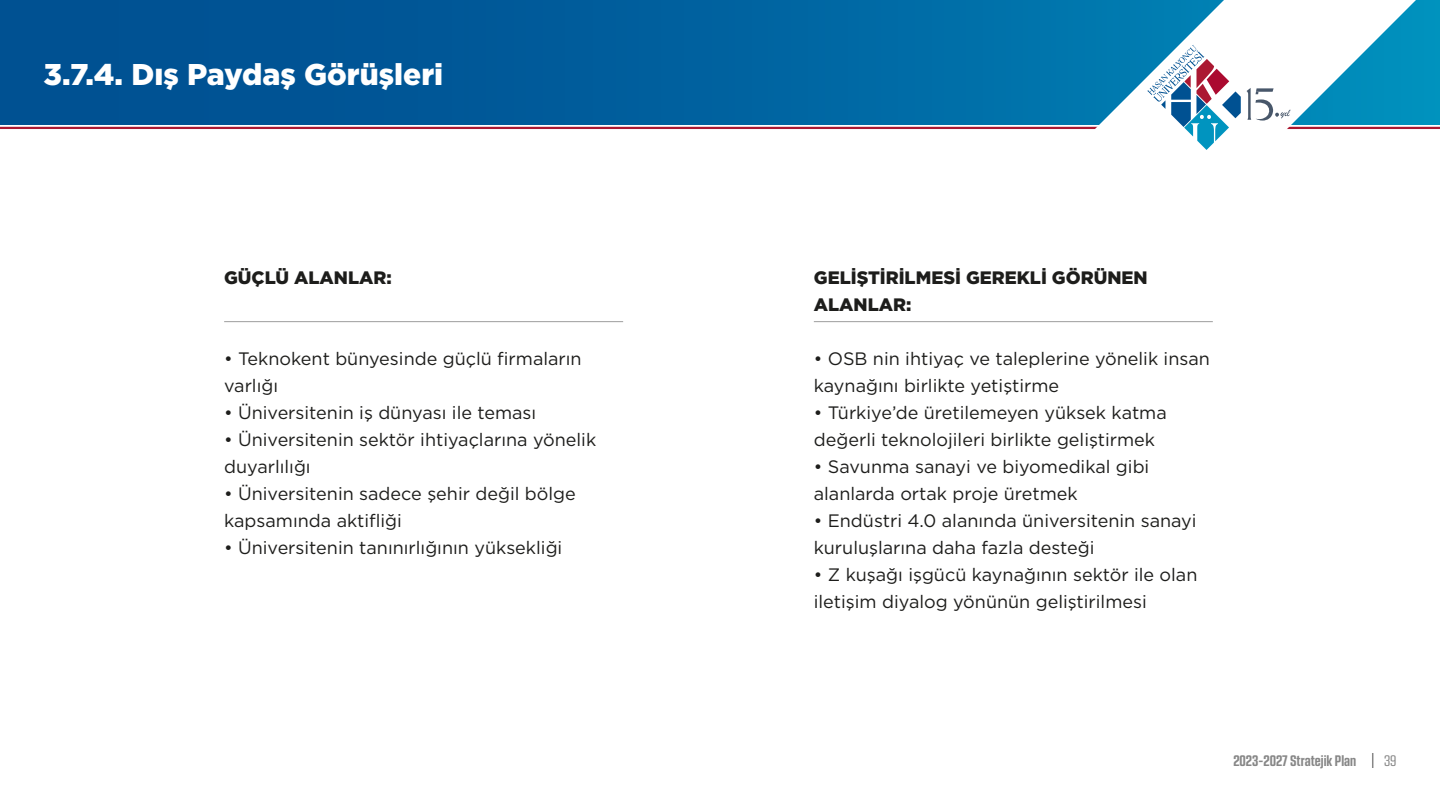
<style>
.page{position:relative;width:1440px;height:810px;background:#fff}
.page>*{position:absolute;margin:0;border:0;box-sizing:border-box;transform-origin:0 0}
.t1{font:900 30px "Gotham";color:#fff}
.t2{font:18px/27px "Gotham";color:#1d1d1b}
.t3{font:900 18px/27px "Gotham";color:#1d1d1b}
.t4{font:700 condensed 15px "Kuunari";color:#878787}
.t5{font:condensed 15px "Kuunari";color:#878787}
</style>
<div class="page">
<svg style="left:0;top:0;width:1083px;height:124px;background:#005d9b"></svg>
<hr style="left:0;top:127px;width:1440px;height:2px;background:#ab1832">
<svg style="left:1083px;top:0;width:357px;height:129px"></svg>
<svg style="left:1147px;top:45px;width:143px;height:105px"></svg>
<svg style="left:1372px;top:753px;width:1px;height:15px"></svg>
<hr style="left:224px;top:321px;width:399px;height:1px;background:#9d9d9d">
<hr style="left:814px;top:321px;width:399px;height:1px;background:#9d9d9d">
<p class="t1" style="left:44px;top:54px;width:401px">3.7.4. Dış Paydaş Görüşleri</p>
<p class="t3" style="left:224px;top:264px;width:169px">GÜÇLÜ ALANLAR:</p>
<p class="t3" style="left:814px;top:264px;width:335px">GELİŞTİRİLMESİ GEREKLİ GÖRÜNEN<br>ALANLAR:</p>
<p class="t2" style="left:224px;top:345px;width:359px">• Teknokent bünyesinde güçlü firmaların varlığı</p>
<p class="t2" style="left:224px;top:399px;width:314px">• Üniversitenin iş dünyası ile teması</p>
<p class="t2" style="left:224px;top:426px;width:374px">• Üniversitenin sektör ihtiyaçlarına yönelik duyarlılığı</p>
<p class="t2" style="left:224px;top:480px;width:353px">• Üniversitenin sadece şehir değil bölge kapsamında aktifliği</p>
<p class="t2" style="left:224px;top:534px;width:340px">• Üniversitenin tanınırlığının yüksekliği</p>
<p class="t2" style="left:814px;top:345px;width:398px">• OSB nin ihtiyaç ve taleplerine yönelik insan kaynağını birlikte yetiştirme</p>
<p class="t2" style="left:814px;top:399px;width:354px">• Türkiye’de üretilemeyen yüksek katma değerli teknolojileri birlikte geliştirmek</p>
<p class="t2" style="left:814px;top:453px;width:337px">• Savunma sanayi ve biyomedikal gibi alanlarda ortak proje üretmek</p>
<p class="t2" style="left:814px;top:507px;width:384px">• Endüstri 4.0 alanında üniversitenin sanayi kuruluşlarına daha fazla desteği</p>
<p class="t2" style="left:814px;top:561px;width:385px">• Z kuşağı işgücü kaynağının sektör ile olan iletişim diyalog yönünün geliştirilmesi</p>
<p class="t4" style="left:1233px;top:753px;width:124px">2023-2027 Stratejik Plan</p>
<p class="t5" style="left:1384px;top:753px;width:14px">39</p>
</div>
